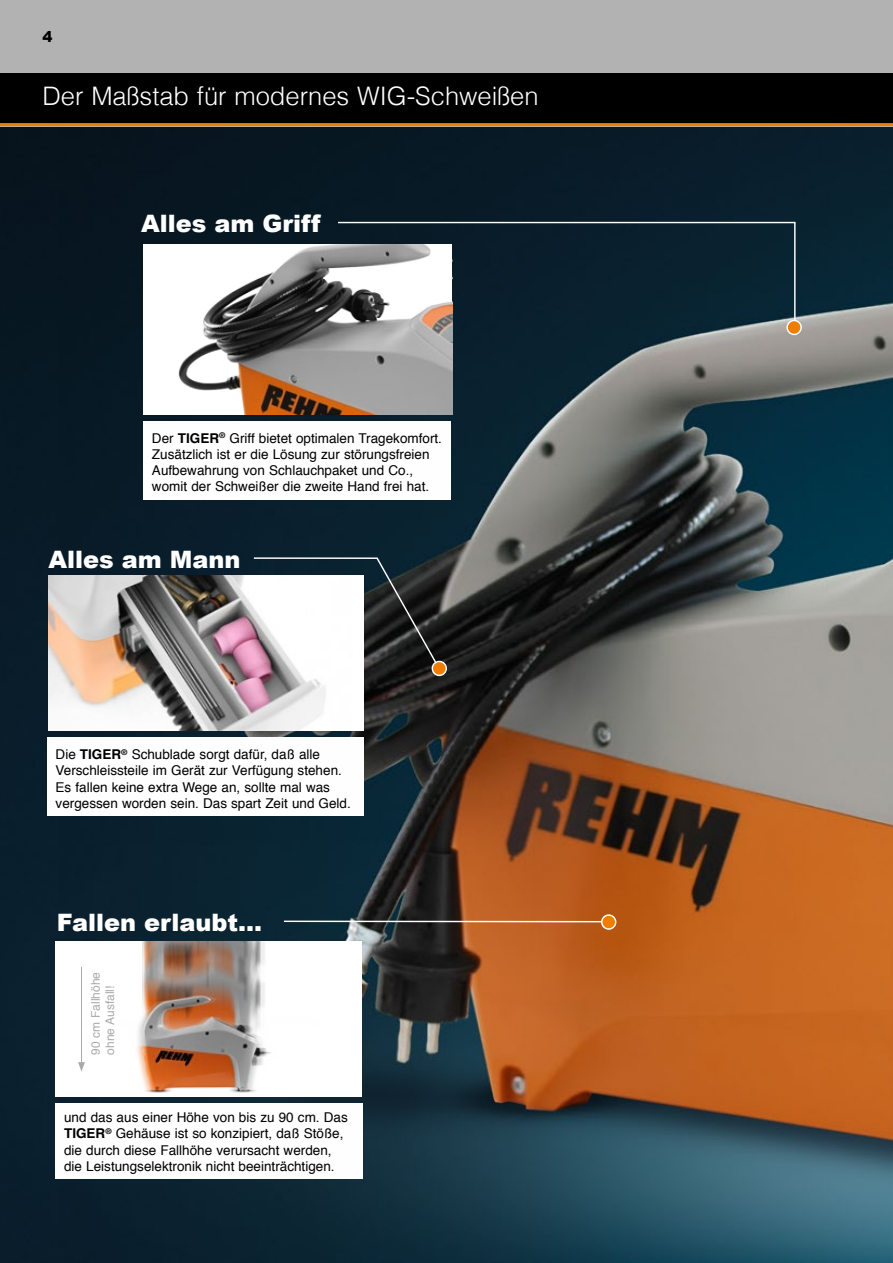
<style>
.page{position:relative;width:893px;height:1263px;background:#fff}
.page>*{position:absolute;margin:0;border:0;box-sizing:border-box;transform-origin:0 0}
.t1{font:300 25.5px "Helvetica";color:#fff}
.t2{font:900 24px "Arial";color:#fff}
.t3{font:900 15px "Arial";color:#000}
.t4{font:13.5px/16.2px "Helvetica";color:#000}
.t5{font:12px/14.4px "Helvetica";color:#aaa}
.s1{font-weight:700}
</style>
<div class="page">
<img style="left:0;top:126px;width:893px;height:1137px">
<div style="left:0;top:0;width:893px;height:126px;background:#b2b2b2"></div>
<div style="left:0;top:73px;width:893px;height:52px;background:#000"></div>
<hr style="left:0;top:123px;width:893px;height:3px;background:#ef7d00">
<svg style="left:252px;top:557px;width:189px;height:113px"></svg>
<div style="left:432px;top:661px;width:14px;height:14px;background:#ef7d00;border-radius:50%"></div>
<div style="left:432px;top:661px;width:15px;height:15px;border:1px solid #fff;border-radius:50%"></div>
<hr style="left:284px;top:920px;width:324px;height:2px;background:#fff">
<svg style="left:601px;top:915px;width:15px;height:14px"></svg>
<div style="left:601px;top:914px;width:16px;height:16px;border:1px solid #fff;border-radius:50%"></div>
<div style="left:337px;top:221px;width:459px;height:108px;background:#09202e"></div>
<svg style="left:787px;top:320px;width:14px;height:14px"></svg>
<div style="left:786px;top:320px;width:16px;height:15px;border:1px solid #fff;border-radius:50%"></div>
<div style="left:47px;top:737px;width:317px;height:79px;background:#fefefe"></div>
<div style="left:56px;top:1103px;width:307px;height:76px;background:#fefefe"></div>
<div style="left:143px;top:421px;width:308px;height:79px;background:#fefefe"></div>
<img style="left:143px;top:244px;width:309px;height:170px">
<div style="left:48px;top:575px;width:316px;height:155px;background:#fff"></div>
<img style="left:48px;top:575px;width:278px;height:155px">
<div style="left:55px;top:941px;width:306px;height:155px;background:#fff"></div>
<img style="left:81px;top:941px;width:190px;height:152px">
<hr style="left:81px;top:967px;width:1px;height:97px;background:#aaa">
<svg style="left:78px;top:1062px;width:7px;height:9px"></svg>
<p class="t3" style="left:43px;top:26px;width:12px">4</p>
<h1 class="t1" style="left:43px;top:74px;width:497px">Der Maßstab für modernes WIG-Schweißen</h1>
<h2 class="t2" style="left:141px;top:206px;width:181px">Alles am Griff</h2>
<p class="t4" style="left:152px;top:430px;width:292px">Der <span class="s1">TIGER</span><sup>®</sup> Griff bietet optimalen Tragekomfort.<br>Zusätzlich ist er die Lösung zur störungsfreien Aufbewahrung von Schlauchpaket und Co., womit der Schweißer die zweite Hand frei hat.</p>
<h2 class="t2" style="left:48px;top:541px;width:194px">Alles am Mann</h2>
<p class="t4" style="left:56px;top:747px;width:297px">Die <span class="s1">TIGER</span><sup>®</sup> Schublade sorgt dafür, daß alle Verschleissteile im Gerät zur Verfügung stehen.<br>Es fallen keine extra Wege an, sollte mal was vergessen worden sein. Das spart Zeit und Geld.</p>
<h2 class="t2" style="left:57px;top:905px;width:207px">Fallen erlaubt...</h2>
<p class="t5" style="left:89px;top:1055px;width:84px;rotate:-90deg">90 cm Fallhöhe ohne Ausfall!</p>
<p class="t4" style="left:64px;top:1110px;width:285px">und das aus einer Höhe von bis zu 90 cm. Das <span class="s1">TIGER</span><sup>®</sup> Gehäuse ist so konzipiert, daß Stöße, die durch diese Fallhöhe verursacht werden, die Leistungselektronik nicht beeinträchtigen.</p>
</div>
